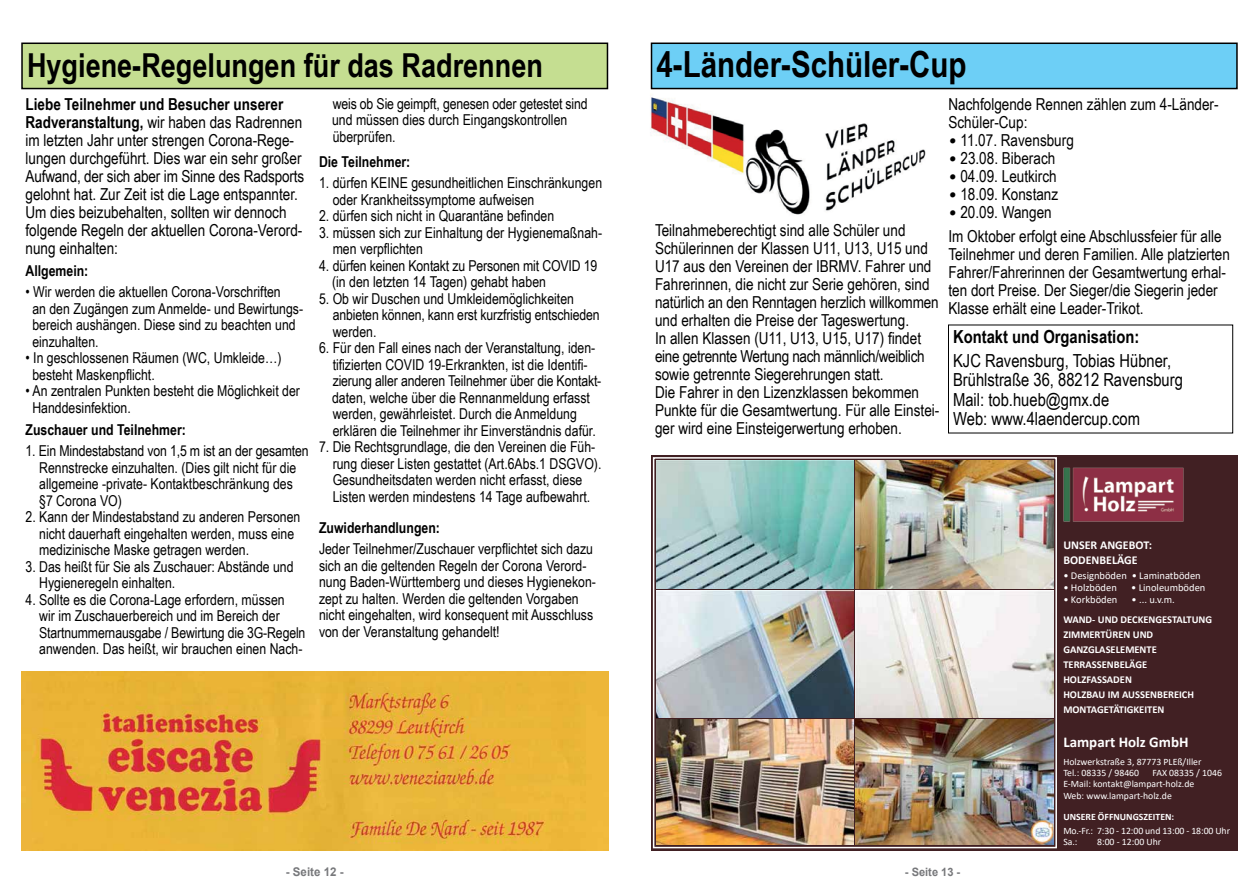
<style>
.page{position:relative;width:1259px;height:893px;background:#fff}
.page>*{position:absolute;margin:0;border:0;box-sizing:border-box;transform-origin:0 0}
.t1{font:700 36px "Arial Narrow";color:#000}
.t2{font:700 33px "Arial Narrow";color:#000}
.t3{font:18px/19.5px "Arial Narrow";color:#000}
.t4{font:700 18px "Arial Narrow";color:#000}
.t5{font:16.5px/18px "Arial Narrow";color:#000}
.t6{font:15px/16.5px "Arial Narrow";color:#000}
.t7{font:700 15px "Arial Narrow";color:#000}
.t8{font:700 15px "Calibri";color:#fff}
.t9{font:700 12px/15px "Calibri";color:#fff}
.t10{font:700 12px "Arial";color:#77787b;scale:.96 1}
.t11{font:700 11.55px "Arial";color:#77787b;scale:.96 1}
.t12{font:700 10.5px/15px "Calibri";color:#fff}
.t13{font:10.5px "Calibri";color:#fff}
.t14{font:9.75px/11.2px "Calibri";color:#fff}
.t15{font:700 9.75px "Calibri";color:#fff}
.s1{font-weight:700}
.s2{font-family:"Calibri";font-style:italic}
</style>
<div class="page">
<div style="left:651px;top:43px;width:586px;height:46px;background:#6dcff6"></div>
<div style="left:651px;top:43px;width:586px;height:46px;border:2px solid #000"></div>
<div style="left:22px;top:43px;width:585px;height:46px;background:#c5de91"></div>
<div style="left:21px;top:43px;width:587px;height:46px;border:2px solid #000"></div>
<div style="left:651px;top:455px;width:586px;height:395px;background:#412023"></div>
<div style="left:653px;top:457px;width:404px;height:391px;border:2px solid #fff"></div>
<img style="left:657px;top:461px;width:196px;height:127px">
<img style="left:657px;top:590px;width:196px;height:128px">
<img style="left:657px;top:720px;width:196px;height:124px">
<img style="left:856px;top:720px;width:197px;height:124px">
<img style="left:856px;top:461px;width:197px;height:127px">
<img style="left:856px;top:590px;width:197px;height:128px">
<img style="left:1063px;top:467px;width:121px;height:55px">
<img style="left:21px;top:672px;width:587px;height:178px">
<img style="left:650px;top:97px;width:276px;height:118px">
<h2 class="t2" style="left:27px;top:40px;width:517px">Hygiene-Regelungen für das Radrennen</h2>
<h1 class="t1" style="left:656px;top:37px;width:311px">4-Länder-Schüler-Cup</h1>
<p class="t5" style="left:26px;top:94px;width:280px"><span class="s1">Liebe Teilnehmer und Besucher unserer Radveranstaltung,</span> wir haben das Radrennen im letzten Jahr unter strengen Corona-Rege&shy;lungen durchgeführt. Dies war ein sehr großer Aufwand, der sich aber im Sinne des Radsports gelohnt hat. Zur Zeit ist die Lage entspannter.<br>Um dies beizubehalten, sollten wir dennoch folgende Regeln der aktuellen Corona-Verord&shy;nung einhalten:</p>
<p class="t7" style="left:26px;top:260px;width:64px">Allgemein:</p>
<p class="t6" style="left:32px;top:283px;width:272px;text-indent:-7px">• Wir werden die aktuellen Corona-Vorschriften<br>an den Zugängen zum Anmelde- und Bewirtungs&shy;bereich aushängen. Diese sind zu beachten und einzuhalten.</p>
<p class="t6" style="left:32px;top:349px;width:251px;text-indent:-7px">• In geschlossenen Räumen (WC, Umkleide…) besteht Maskenpflicht.</p>
<p class="t6" style="left:32px;top:382px;width:269px;text-indent:-7px">• An zentralen Punkten besteht die Möglichkeit der<br>Handdesinfektion.</p>
<p class="t7" style="left:26px;top:419px;width:162px">Zuschauer und Teilnehmer:</p>
<p class="t6" style="left:39px;top:442px;width:271px;text-indent:-14px">1. Ein Mindestabstand von 1,5 m ist an der gesamten Rennstrecke einzuhalten. (Dies gilt nicht für die allgemeine -private- Kontaktbeschränkung des §7 Corona VO)</p>
<p class="t6" style="left:39px;top:508px;width:263px;text-indent:-14px">2. Kann der Mindestabstand zu anderen Personen nicht dauerhaft eingehalten werden, muss eine medizinische Maske getragen werden.</p>
<p class="t6" style="left:39px;top:558px;width:256px;text-indent:-14px">3. Das heißt für Sie als Zuschauer: Abstände und<br>Hygieneregeln einhalten.</p>
<p class="t6" style="left:39px;top:591px;width:268px;text-indent:-14px">4. Sollte es die Corona-Lage erfordern, müssen<br>wir im Zuschauerbereich und im Bereich der Startnummernausgabe / Bewirtung die 3G-Regeln anwenden. Das heißt, wir brauchen einen Nach-</p>
<p class="t6" style="left:332px;top:95px;width:257px">weis ob Sie geimpft, genesen oder getestet sind und müssen dies durch Eingangskontrollen überprüfen.</p>
<p class="t7" style="left:319px;top:151px;width:93px">Die Teilnehmer:</p>
<p class="t6" style="left:333px;top:174px;width:271px;text-indent:-14px">1. dürfen KEINE gesundheitlichen Einschränkungen oder Krankheitssymptome aufweisen</p>
<p class="t6" style="left:319px;top:207px;width:237px">2. dürfen sich nicht in Quarantäne befinden</p>
<p class="t6" style="left:333px;top:224px;width:271px;text-indent:-14px">3. müssen sich zur Einhaltung der Hygienemaßnah&shy;men verpflichten</p>
<p class="t6" style="left:332px;top:257px;width:267px;text-indent:-13px">4. dürfen keinen Kontakt zu Personen mit COVID 19 (in den letzten 14 Tagen) gehabt haben</p>
<p class="t6" style="left:333px;top:290px;width:268px;text-indent:-14px">5. Ob wir Duschen und Umkleidemöglichkeiten anbieten können, kann erst kurzfristig entschieden werden.</p>
<p class="t6" style="left:332px;top:339px;width:271px;text-indent:-13px">6. Für den Fall eines nach der Veranstaltung, iden&shy;tifizierten COVID 19-Erkrankten, ist die Identifi&shy;zierung aller anderen Teilnehmer über die Kontakt&shy;daten, welche über die Rennanmeldung erfasst werden, gewährleistet. Durch die Anmeldung erklären die Teilnehmer ihr Einverständnis dafür.</p>
<p class="t6" style="left:333px;top:438px;width:270px;text-indent:-14px">7. Die Rechtsgrundlage, die den Vereinen die Füh&shy;rung dieser Listen gestattet (Art.6Abs.1 DSGVO).<br>Gesundheitsdaten werden nicht erfasst, diese Listen werden mindestens 14 Tage aufbewahrt.</p>
<p class="t7" style="left:319px;top:517px;width:122px">Zuwiderhandlungen:</p>
<p class="t6" style="left:319px;top:540px;width:278px">Jeder Teilnehmer/Zuschauer verpflichtet sich dazu sich an die geltenden Regeln der Corona Verord&shy;nung Baden-Württemberg und dieses Hygienekon&shy;zept zu halten. Werden die geltenden Vorgaben nicht eingehalten, wird konsequent mit Ausschluss von der Veranstaltung gehandelt!</p>
<p class="t9" style="left:1063px;top:538px;width:90px">UNSER ANGEBOT:<br>BODENBELÄGE</p>
<p class="t5" style="left:948px;top:94px;width:272px">Nachfolgende Rennen zählen zum 4-Länder-<br>Schüler-Cup:</p>
<p class="t5" style="left:948px;top:130px;width:127px"><span class="s2">•</span> 11.07. Ravensburg</p>
<p class="t5" style="left:948px;top:148px;width:108px"><span class="s2">•</span> 23.08. Biberach</p>
<p class="t5" style="left:948px;top:166px;width:110px"><span class="s2">•</span> 04.09. Leutkirch</p>
<p class="t5" style="left:948px;top:184px;width:111px"><span class="s2">•</span> 18.09. Konstanz</p>
<p class="t5" style="left:948px;top:199px;width:275px;line-height:24px"><span class="s2">•</span> 20.09. Wangen<br>Im Oktober erfolgt eine Abschlussfeier für alle</p>
<p class="t5" style="left:948px;top:244px;width:283px">Teilnehmer und deren Familien. Alle platzierten Fahrer/Fahrerinnen der Gesamtwertung erhal&shy;ten dort Preise. Der Sieger/die Siegerin jeder Klasse erhält eine Leader-Trikot.</p>
<p class="t4" style="left:953px;top:323px;width:188px">Kontakt und Organisation:</p>
<p class="t3" style="left:953px;top:350px;width:231px">KJC Ravensburg, Tobias Hübner,<br>Brühlstraße 36, 88212 Ravensburg<br>Mail: tob.hueb@gmx.de<br>Web: www.4laendercup.com</p>
<p class="t5" style="left:655px;top:221px;width:286px">Teilnahmeberechtigt sind alle Schüler und Schülerinnen der Klassen U11, U13, U15 und U17 aus den Vereinen der IBRMV. Fahrer und Fahrerinnen, die nicht zur Serie gehören, sind natürlich an den Renntagen herzlich willkommen und erhalten die Preise der Tageswertung.<br>In allen Klassen (U11, U13, U15, U17) findet eine getrennte Wertung nach männlich/weiblich sowie getrennte Siegerehrungen statt.<br>Die Fahrer in den Lizenzklassen bekommen Punkte für die Gesamtwertung. Für alle Einstei&shy;ger wird eine Einsteigerwertung erhoben.</p>
<p class="t13" style="left:1063px;top:569px;width:139px">• Designböden • Laminatböden</p>
<p class="t13" style="left:1063px;top:581px;width:55px">• Holzböden</p>
<p class="t13" style="left:1131px;top:581px;width:76px">• Linoleumböden</p>
<p class="t13" style="left:1063px;top:593px;width:56px">• Korkböden</p>
<p class="t13" style="left:1131px;top:593px;width:45px">• ... u.v.m.</p>
<p class="t12" style="left:1063px;top:612px;width:150px">WAND- UND DECKENGESTALTUNG<br>ZIMMERTÜREN UND<br>GANZGLASELEMENTE<br>TERRASSENBELÄGE<br>HOLZFASSADEN<br>HOLZBAU IM AUSSENBEREICH<br>MONTAGETÄTIGKEITEN</p>
<p class="t8" style="left:1063px;top:732px;width:127px">Lampart Holz GmbH</p>
<p class="t14" style="left:1063px;top:756px;width:140px">Holzwerkstraße 3, 87773 PLEß/Iller<br>Tel.: 08335 / 98460</p>
<p class="t14" style="left:1063px;top:767px;width:160px;text-indent:89px">FAX 08335 / 1046<br>E-Mail: kontakt@lampart-holz.de<br>Web: www.lampart-holz.de</p>
<p class="t15" style="left:1063px;top:809px;width:112px">UNSERE ÖFFNUNGSZEITEN:</p>
<p class="t14" style="left:1063px;top:825px;width:168px">Mo.-Fr.: 7:30 - 12:00 und 13:00 - 18:00 Uhr<br>Sa.:</p>
<p class="t14" style="left:1097px;top:836px;width:66px">8:00 - 12:00 Uhr</p>
<p class="t10" style="left:286px;top:863px;width:62px">- Seite 12 -</p>
<p class="t11" style="left:905px;top:864px;width:59px">- Seite 13 -</p>
</div>
